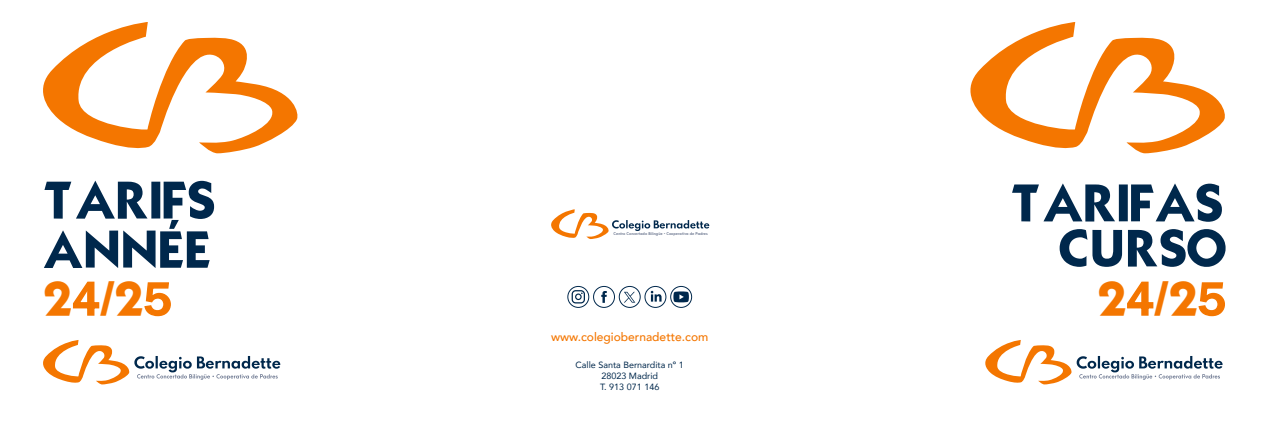
<style>
.page{position:relative;width:1268px;height:426px;background:#fff}
.page>*{position:absolute;margin:0;border:0;box-sizing:border-box;transform-origin:0 0}
.t1{font:52.5px "Mouser";color:#00284c}
.t2{font:52px "Mouser";color:#00284c}
.t3{font:48px "Mouser";color:#f47600}
.t4{font:500 12px "Avenir";color:#f47600}
.t5{font:9px "Avenir";color:#00284c}
.t6{font:700 3.7px "Arca Majora 3";letter-spacing:.01em;color:#6b768f}
.s1{font-family:"Franklin Gothic";font-weight:500}
</style>
<div class="page">
<svg style="left:169px;top:220px;width:10px;height:8px"></svg>
<div style="left:670px;top:285px;width:22px;height:22px;border:1px solid #00284c;border-radius:10px"></div>
<svg style="left:673px;top:291px;width:15px;height:11px"></svg>
<div style="left:618px;top:285px;width:22px;height:22px;border:1px solid #00284c;border-radius:10px"></div>
<div style="left:567px;top:285px;width:22px;height:22px;border:1px solid #00284c;border-radius:10px"></div>
<svg style="left:571px;top:290px;width:14px;height:13px"></svg>
<div style="left:593px;top:285px;width:21px;height:22px;border:1px solid #00284c;border-radius:10px"></div>
<svg style="left:601px;top:291px;width:5px;height:11px"></svg>
<div style="left:644px;top:285px;width:22px;height:22px;border:1px solid #00284c;border-radius:10px"></div>
<svg style="left:650px;top:290px;width:11px;height:11px"></svg>
<svg style="left:551px;top:209px;width:158px;height:30px"></svg>
<svg style="left:624px;top:291px;width:11px;height:11px"></svg>
<svg style="left:43px;top:22px;width:255px;height:131px"></svg>
<svg style="left:43px;top:340px;width:237px;height:44px"></svg>
<svg style="left:1059px;top:229px;width:166px;height:37px"></svg>
<svg style="left:1012px;top:183px;width:209px;height:38px"></svg>
<svg style="left:970px;top:22px;width:255px;height:131px"></svg>
<svg style="left:985px;top:340px;width:237px;height:44px"></svg>
<h1 class="t1" style="left:43px;top:175px;width:173px">TARIFS</h1>
<h2 class="t2" style="left:43px;top:225px;width:170px">ANNEE</h2>
<h3 class="t3" style="left:44px;top:276px;width:129px">2<span class="s1">4</span>/2<span class="s1">5</span></h3>
<p class="t6" style="left:613px;top:230px;width:96px">Centro Concertado Bilingüe · Cooperativa de Padres</p>
<p class="t4" style="left:551px;top:326px;width:159px">www.colegiobernadette.com</p>
<p class="t5" style="left:575px;top:357px;width:110px">Calle Santa Bernardita nº 1</p>
<p class="t5" style="left:601px;top:368px;width:58px">28023 Madrid</p>
<p class="t5" style="left:600px;top:379px;width:61px">T. 913 071 146</p>
<p class="t3" style="left:1097px;top:276px;width:129px">2<span class="s1">4</span>/2<span class="s1">5</span></p>
</div>
